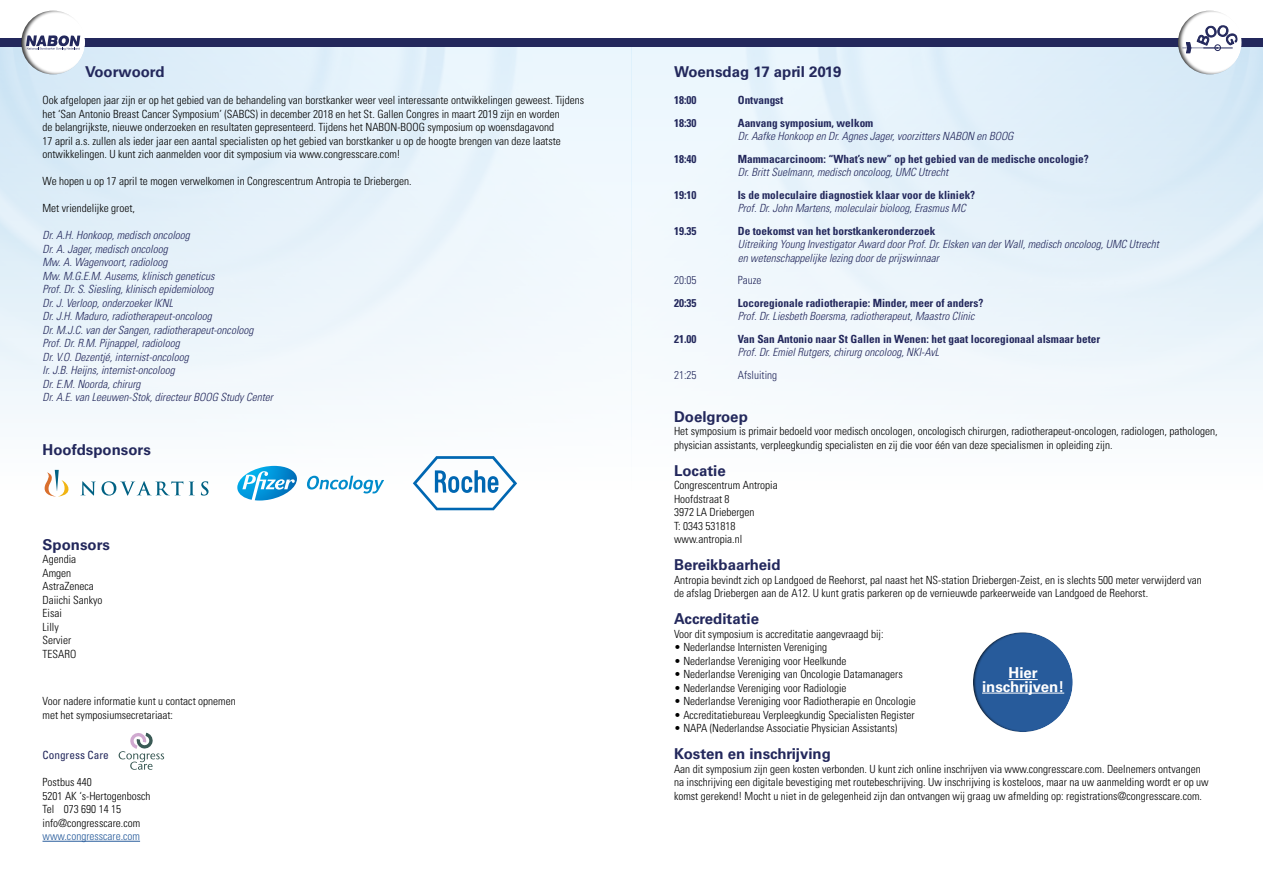
<style>
.page{position:relative;width:1263px;height:893px;background:#fff}
.page>*{position:absolute;margin:0;border:0;box-sizing:border-box;transform-origin:0 0}
.t1{font:700 15px "Univers LT Std";color:#23285c}
.t2{font:700 15px/13.5px "Univers LT Std";color:#fff;text-align:center}
.t3{font:300 condensed 11.25px/13.5px "Univers LT Std";color:#000}
.t4{font:italic 300 condensed 11.25px/13.5px "Univers LT Std";color:#23285c}
.t5{font:700 condensed 11.25px "Univers LT Std";color:#23285c}
.t6{font:300 condensed 11.25px "Univers LT Std";color:#23285c}
.t7{font:300 condensed 11.25px "Univers LT Std";color:#275b9b}
.t8{font:condensed 11.25px "Univers LT Std";color:#23285c}
</style>
<div class="page">
<div style="left:631px;top:38px;width:632px;height:9px;background:#23285c"></div>
<div style="left:1166px;top:1px;width:89px;height:75px;background:#000;opacity:.75"></div>
<div style="left:0;top:38px;width:631px;height:9px;background:#23285c"></div>
<div style="left:9px;top:0;width:90px;height:75px;background:#000;opacity:.75"></div>
<svg style="left:80px;top:481px;width:103px;height:15px"></svg>
<svg style="left:189px;top:482px;width:5px;height:13px"></svg>
<svg style="left:201px;top:481px;width:8px;height:15px"></svg>
<svg style="left:43px;top:470px;width:31px;height:27px"></svg>
<svg style="left:413px;top:456px;width:104px;height:54px"></svg>
<svg style="left:237px;top:466px;width:60px;height:35px"></svg>
<svg style="left:307px;top:476px;width:77px;height:17px"></svg>
<hr style="left:43px;top:841px;width:97px;height:1px;background:#275b9b">
<svg style="left:119px;top:732px;width:45px;height:38px"></svg>
<div style="left:960px;top:622px;width:127px;height:111px;background:#000;opacity:.75"></div>
<hr style="left:1008px;top:679px;width:30px;height:1px;background:#fff">
<hr style="left:982px;top:693px;width:82px;height:1px;background:#fff">
<h1 class="t1" style="left:85px;top:63px;width:81px">Voorwoord</h1>
<p class="t3" style="left:43px;top:94px;width:543px">Ook afgelopen jaar zijn er op het gebied van de behandeling van borstkanker weer veel interessante ontwikkelingen geweest. Tijdens het ‘San Antonio Breast Cancer Symposium’ (SABCS) in december 2018 en het St. Gallen Congres in maart 2019 zijn en worden<br>de belangrijkste, nieuwe onderzoeken en resultaten gepresenteerd. Tijdens het NABON-BOOG symposium op woensdagavond<br>17 april a.s. zullen als ieder jaar een aantal specialisten op het gebied van borstkanker u op de hoogte brengen van deze laatste ontwikkelingen. U kunt zich aanmelden voor dit symposium via www.congresscare.com!</p>
<p class="t3" style="left:43px;top:175px;width:370px">We hopen u op 17 april te mogen verwelkomen in Congrescentrum Antropia te Driebergen.</p>
<p class="t3" style="left:43px;top:202px;width:94px">Met vriendelijke groet,</p>
<p class="t4" style="left:43px;top:229px;width:232px">Dr. A.H. Honkoop, medisch oncoloog<br>Dr. A. Jager, medisch oncoloog<br>Mw. A. Wagenvoort, radioloog<br>Mw. M.G.E.M. Ausems, klinisch geneticus<br>Prof. Dr. S. Siesling, klinisch epidemioloog<br>Dr. J. Verloop, onderzoeker IKNL<br>Dr. J.H. Maduro, radiotherapeut-oncoloog<br>Dr. M.J.C. van der Sangen, radiotherapeut-oncoloog Prof. Dr. R.M. Pijnappel, radioloog<br>Dr. V.O. Dezentjé, internist-oncoloog<br>Ir. J.B. Heijns, internist-oncoloog<br>Dr. E.M. Noorda, chirurg<br>Dr. A.E. van Leeuwen-Stok, directeur BOOG Study Center</p>
<h1 class="t1" style="left:43px;top:441px;width:110px">Hoofdsponsors</h1>
<h1 class="t1" style="left:43px;top:536px;width:69px">Sponsors</h1>
<p class="t3" style="left:43px;top:553px;width:61px">Agendia<br>Amgen<br>AstraZeneca<br>Daiichi Sankyo<br>Eisai<br>Lilly<br>Servier<br>TESARO</p>
<p class="t3" style="left:43px;top:694px;width:195px">Voor nadere informatie kunt u contact opnemen met het symposiumsecretariaat:</p>
<p class="t8" style="left:43px;top:748px;width:68px">Congress Care</p>
<p class="t3" style="left:43px;top:775px;width:110px">Postbus 440<br>5201 AK ‘s-Hertogenbosch<br>Tel 073 690 14 15 info@congresscare.com</p>
<p class="t7" style="left:43px;top:829px;width:99px">www.congresscare.com</p>
<h1 class="t1" style="left:674px;top:63px;width:169px">Woensdag 17 april 2019</h1>
<p class="t5" style="left:674px;top:93px;width:24px">18:00</p>
<p class="t5" style="left:738px;top:93px;width:47px">Ontvangst</p>
<p class="t5" style="left:674px;top:116px;width:24px">18:30</p>
<p class="t5" style="left:738px;top:116px;width:137px">Aanvang symposium, welkom</p>
<p class="t4" style="left:738px;top:130px;width:277px">Dr. Aafke Honkoop en Dr. Agnes Jager, voorzitters NABON en BOOG</p>
<p class="t5" style="left:674px;top:152px;width:24px">18:40</p>
<p class="t5" style="left:738px;top:152px;width:352px">Mammacarcinoom: “What’s new” op het gebied van de medische oncologie?</p>
<p class="t4" style="left:738px;top:166px;width:212px">Dr. Britt Suelmann, medisch oncoloog, UMC Utrecht</p>
<p class="t5" style="left:674px;top:188px;width:24px">19:10</p>
<p class="t5" style="left:738px;top:188px;width:239px">Is de moleculaire diagnostiek klaar voor de kliniek?</p>
<p class="t4" style="left:738px;top:202px;width:229px">Prof. Dr. John Martens, moleculair bioloog, Erasmus MC</p>
<p class="t5" style="left:674px;top:224px;width:24px">19.35</p>
<p class="t5" style="left:738px;top:224px;width:199px">De toekomst van het borstkankeronderzoek</p>
<p class="t4" style="left:738px;top:238px;width:423px">Uitreiking Young Investigator Award door Prof. Dr. Elsken van der Wall, medisch oncoloog, UMC Utrecht en wetenschappelijke lezing door de prijswinnaar</p>
<p class="t6" style="left:674px;top:274px;width:24px">20:05</p>
<p class="t6" style="left:738px;top:274px;width:25px">Pauze</p>
<p class="t5" style="left:674px;top:296px;width:24px">20:35</p>
<p class="t5" style="left:738px;top:296px;width:247px">Locoregionale radiotherapie: Minder, meer of anders?</p>
<p class="t4" style="left:738px;top:310px;width:238px">Prof. Dr. Liesbeth Boersma, radiotherapeut, Maastro Clinic</p>
<p class="t5" style="left:674px;top:332px;width:24px">21.00</p>
<p class="t5" style="left:738px;top:332px;width:364px">Van San Antonio naar St Gallen in Wenen: het gaat locoregionaal alsmaar beter</p>
<p class="t4" style="left:738px;top:346px;width:203px">Prof. Dr. Emiel Rutgers, chirurg oncoloog, NKI-AvL</p>
<p class="t6" style="left:674px;top:368px;width:24px">21:25</p>
<p class="t6" style="left:738px;top:368px;width:41px">Afsluiting</p>
<h1 class="t1" style="left:674px;top:407px;width:75px">Doelgroep</h1>
<p class="t3" style="left:674px;top:424px;width:545px">Het symposium is primair bedoeld voor medisch oncologen, oncologisch chirurgen, radiotherapeut-oncologen, radiologen, pathologen, physician assistants, verpleegkundig specialisten en zij die voor één van deze specialismen in opleiding zijn.</p>
<h1 class="t1" style="left:674px;top:461px;width:53px">Locatie</h1>
<p class="t3" style="left:674px;top:478px;width:105px">Congrescentrum Antropia<br>Hoofdstraat 8<br>3972 LA Driebergen<br>T: 0343 531818 www.antropia.nl</p>
<h1 class="t1" style="left:674px;top:556px;width:108px">Bereikbaarheid</h1>
<p class="t3" style="left:674px;top:573px;width:529px">Antropia bevindt zich op Landgoed de Reehorst, pal naast het NS-station Driebergen-Zeist, en is slechts 500 meter verwijderd van de afslag Driebergen aan de A12. U kunt gratis parkeren op de vernieuwde parkeerweide van Landgoed de Reehorst.</p>
<h1 class="t1" style="left:674px;top:610px;width:87px">Accreditatie</h1>
<p class="t3" style="left:674px;top:627px;width:211px">Voor dit symposium is accreditatie aangevraagd bij:</p>
<p class="t3" style="left:674px;top:640px;width:155px">• Nederlandse Internisten Vereniging</p>
<p class="t3" style="left:674px;top:654px;width:174px">• Nederlandse Vereniging voor Heelkunde</p>
<p class="t3" style="left:674px;top:667px;width:230px">• Nederlandse Vereniging van Oncologie Datamanagers</p>
<p class="t3" style="left:674px;top:681px;width:174px">• Nederlandse Vereniging voor Radiologie</p>
<p class="t3" style="left:674px;top:694px;width:243px">• Nederlandse Vereniging voor Radiotherapie en Oncologie</p>
<p class="t3" style="left:674px;top:708px;width:242px">• Accreditatiebureau Verpleegkundig Specialisten Register</p>
<p class="t3" style="left:674px;top:721px;width:225px">• NAPA (Nederlandse Associatie Physician Assistants)</p>
<h1 class="t1" style="left:674px;top:745px;width:158px">Kosten en inschrijving</h1>
<p class="t3" style="left:674px;top:762px;width:536px">Aan dit symposium zijn geen kosten verbonden. U kunt zich online inschrijven via www.congresscare.com. Deelnemers ontvangen na inschrijving een digitale bevestiging met routebeschrijving. Uw inschrijving is kosteloos, maar na uw aanmelding wordt er op uw komst gerekend! Mocht u niet in de gelegenheid zijn dan ontvangen wij graag uw afmelding op: registrations@congresscare.com.</p>
<h1 class="t2" style="left:982px;top:666px;width:84px">Hier inschrijven!</h1>
</div>
